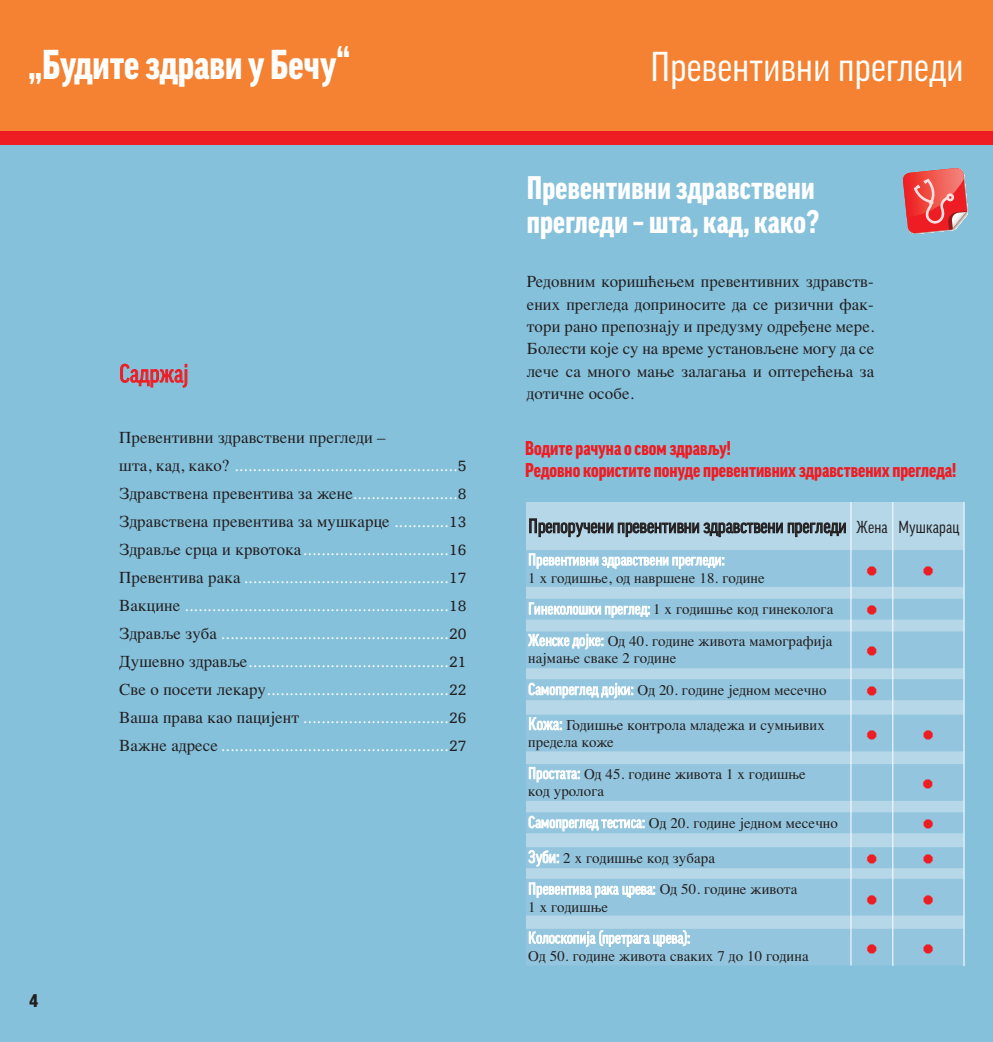
<style>
.page{position:relative;width:993px;height:1042px;background:#fff}
.page>*{position:absolute;margin:0;border:0;box-sizing:border-box;transform-origin:0 0}
.t1{font:900 condensed 40.25px "Good Cyr LF";color:#fff}
.t2{font:condensed 40.25px "Good Cyr LF";letter-spacing:.01em;color:#fff}
.t3{font:900 condensed 31.5px/33.2px "Good Cyr LF";letter-spacing:.01em;color:#fff}
.t4{font:condensed 24.5px "Good Cyr LF";letter-spacing:.01em;color:#ee1d23}
.t5{font:900 condensed 19.25px/22.4px "Good Cyr LF";color:#ee1d23}
.t6{font:condensed 19.25px "Good Cyr LF";letter-spacing:-.005em;color:#231f20}
.t7{font:900 condensed 17.5px "Helvetica";color:#231f20}
.t8{font:16.8px/22.4px "Times Roman TT";letter-spacing:.01em;color:#231f20}
.t9{font:15.75px/28px "Egyptienne F";letter-spacing:.01em;color:#fff;text-align:justify}
.t10{font:condensed 15.75px "Good Cyr LF";letter-spacing:.015em;color:#fff}
.t11{font:14.88px/31.5px "Times Roman TT";letter-spacing:.01em;color:#231f20}
.s1{font-family:"Times Roman TT";font-size:16.8px;color:#231f20}
.s2{color:#231f20}
.s3{font-family:"Egyptienne F";font-size:15.75px;color:#fff}
.s4{font-family:"Egyptienne F";font-size:15.75px}
.s5{font-size:16.8px}
.s6{font-family:"Good Cyr LF";font-stretch:condensed;font-size:15.75px;color:#fff}
.s7{font-family:"Good Cyr LF";font-stretch:condensed;font-size:16.8px;color:#fff}
.s8{font-family:"Times Roman TT";font-stretch:normal;font-size:14.88px;color:#231f20}
</style>
<div class="page">
<div style="left:496px;top:142px;width:496px;height:900px;background:#85c1db"></div>
<div style="left:526px;top:502px;width:437px;height:463px;background:#b5d7e8"></div>
<div style="left:0;top:0;width:499px;height:131px;background:#f48232"></div>
<div style="left:496px;top:0;width:496px;height:131px;background:#f48232"></div>
<div style="left:0;top:141px;width:496px;height:901px;background:#85c1db"></div>
<div style="left:0;top:131px;width:992px;height:13px;background:#ee1d23"></div>
<div style="left:526px;top:550px;width:437px;height:37px;background:#93c6de"></div>
<div style="left:526px;top:599px;width:437px;height:21px;background:#93c6de"></div>
<div style="left:526px;top:631px;width:437px;height:37px;background:#93c6de"></div>
<div style="left:526px;top:679px;width:437px;height:21px;background:#93c6de"></div>
<div style="left:526px;top:714px;width:437px;height:37px;background:#93c6de"></div>
<div style="left:526px;top:764px;width:437px;height:37px;background:#93c6de"></div>
<div style="left:526px;top:812px;width:437px;height:21px;background:#93c6de"></div>
<div style="left:526px;top:847px;width:437px;height:21px;background:#93c6de"></div>
<div style="left:526px;top:879px;width:437px;height:36px;background:#93c6de"></div>
<div style="left:526px;top:929px;width:437px;height:36px;background:#93c6de"></div>
<hr style="left:892px;top:502px;width:1px;height:464px;background:#fff">
<hr style="left:963px;top:502px;width:1px;height:464px;background:#fff">
<hr style="left:850px;top:502px;width:1px;height:463px;background:#fff">
<svg style="left:903px;top:168px;width:64px;height:66px;background:#df6163"></svg>
<h1 class="t1" style="left:29px;top:50px;width:323px">„Будитездрави у Бечу“</h1>
<h1 class="t2" style="left:650px;top:51px;width:314px">Превентивни прегледи</h1>
<p class="t7" style="left:29px;top:991px;width:10px">4</p>
<h3 class="t4" style="left:119px;top:364px;width:70px">Садржај</h3>
<p class="t8" style="left:119px;top:426px;width:268px">Превентивни здравствени прегледи –</p>
<p class="t9" style="left:119px;top:453px;width:349px"><span class="s1">шта, кад, како?</span> .................................................<span class="s2">5</span></p>
<p class="t8" style="left:119px;top:479px;width:349px;line-height:28px">Здравствена превентива за жене<span class="s3">.......................</span><span class="s4">8<br></span>Здравствена превентива за мушкарце <span class="s3">............</span><span class="s4">13</span></p>
<p class="t9" style="left:119px;top:537px;width:349px"><span class="s1">Здравље срца и крвотока</span>................................<span class="s2">16<br></span><span class="s1">Превентива рака</span> .............................................<span class="s2">17<br></span><span class="s1">Вакцине</span> ..........................................................<span class="s2">18<br></span><span class="s1">Здравље зуба</span> ..................................................<span class="s2">20<br></span><span class="s1">Душевно здравље</span>............................................<span class="s2">21<br></span><span class="s1">Све о посети лекару</span>........................................<span class="s2">22<br></span><span class="s1">Ваша права као пацијент</span> ................................<span class="s2">26<br></span><span class="s1">Важне адресе</span> ..................................................<span class="s2">27</span></p>
<h2 class="t3" style="left:526px;top:174px;width:294px">Превентивни здравствени прегледи – шта, кад, како?</h2>
<p class="t8" style="left:526px;top:270px;width:349px;text-align:justify">Редовним коришћењем превентивних здравств&shy;ених прегледа доприносите да се ризични фак&shy;тори рано препознају и предузму одређене мере.<br>Болести које су на време установљене могу да се лече са много мање залагања и оптерећења за дотичне особе.</p>
<p class="t5" style="left:525px;top:438px;width:432px">Водите рачунаосвом здрављу!<br>Редовно користите понуде превентивних здравствених прегледа!</p>
<p class="t6" style="left:528px;top:519px;width:432px">Препоручени превентивни здравствени прегледи <span class="s5">Жена Мушкарац</span></p>
<p class="t10" style="left:528px;top:554px;width:198px">Превентивни здравствени прегледи:</p>
<p class="t11" style="left:528px;top:562px;width:306px">1 x годишње, од навршене 18. године<br><span class="s6">Гинеколошки преглед:</span> 1 x годишње код гинеколога<br><span class="s6">Женске дојке:</span> Од 40. године живота мамографија</p>
<p class="t11" style="left:528px;top:642px;width:300px">најмање сваке 2 године<br><span class="s6">Самопреглед дојки:</span> Од 20. године једном месечно</p>
<p class="t11" style="left:528px;top:716px;width:298px;line-height:17.5px"><span class="s7">Кожа:</span> Годишње контрола младежа и сумњивих предела коже</p>
<p class="t11" style="left:528px;top:765px;width:279px;line-height:17.5px"><span class="s6">Простата:</span> Од 45. године живота 1 x годишње код уролога</p>
<p class="t11" style="left:528px;top:807px;width:311px"><span class="s6">Самопреглед тестиса:</span> Од 20. године једном месечно</p>
<p class="t11" style="left:528px;top:842px;width:188px"><span class="s7">Зуби:</span> 2 x годишње код зубара</p>
<p class="t10" style="left:528px;top:883px;width:271px">Превентива рака црева: <span class="s8">Од 50. године живота</span></p>
<p class="t11" style="left:528px;top:891px;width:81px">1 x годишње</p>
<p class="t10" style="left:528px;top:932px;width:163px">Колоскопија (претрага црева):</p>
<p class="t11" style="left:528px;top:940px;width:282px">Од 50. године живота сваких 7 до 10 година</p>
</div>
